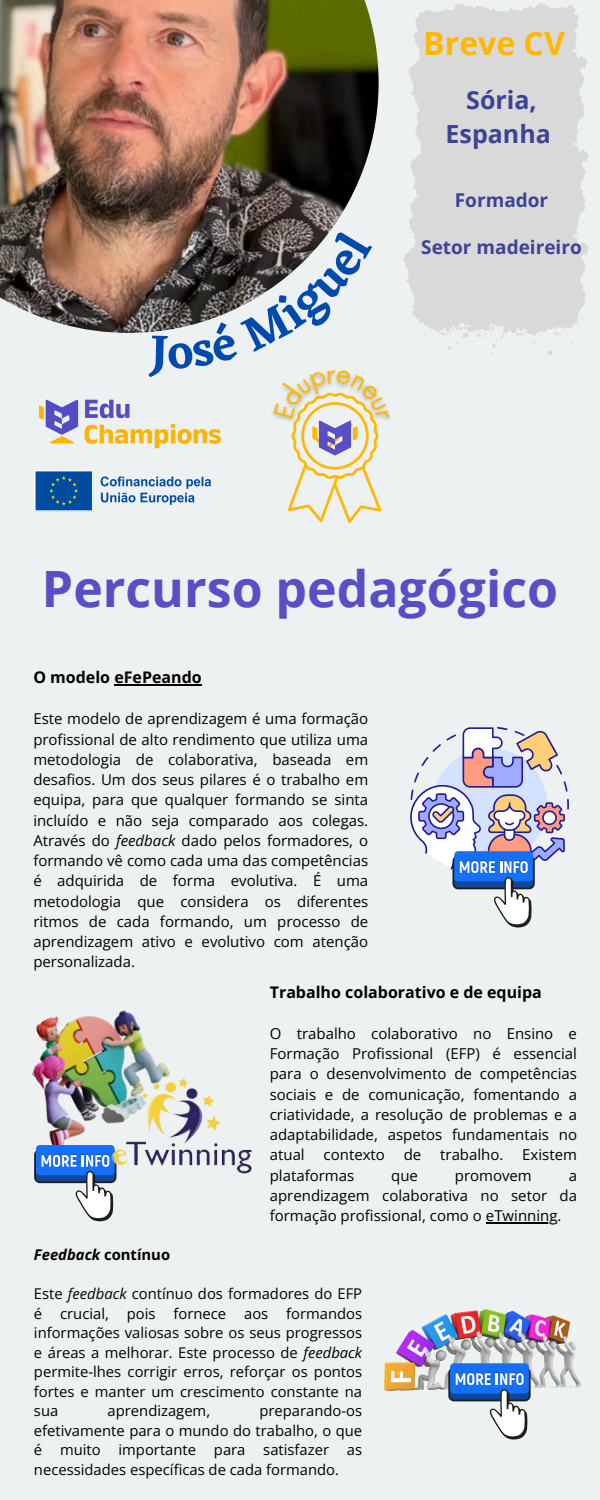
<style>
.page{position:relative;width:600px;height:1500px;background:#eef1f1}
.page>*{position:absolute;margin:0;border:0;box-sizing:border-box;transform-origin:0 0}
.t1{font:700 50px "Open Sans";color:#584ec5}
.t2{font:700 32px "Open Sans";color:#ffb700}
.t3{font:700 25px/34.5px "Open Sans";color:#3e4295;text-align:center}
.t4{font:700 19px "Open Sans";color:#3e4295}
.t5{font:700 16px "Open Sans";color:#000}
.t6{font:15px/20.2px "Open Sans";color:#000;text-align:justify}
.t7{font:14.8px/19.5px "Open Sans";color:#000;text-align:justify}
.t8{font:italic 700 14.8px "Open Sans";color:#000}
.s1{font-style:italic}
.s2{font-style:normal}
</style>
<div class="page">
<img style="left:0;top:0;width:379px;height:333px">
<img style="left:39px;top:399px;width:109px;height:45px">
<svg style="left:403px;top:3px;width:185px;height:352px"></svg>
<img style="left:32px;top:1010px;width:136px;height:141px">
<img style="left:384px;top:1309px;width:198px;height:93px">
<svg style="left:34px;top:1149px;width:82px;height:34px"></svg>
<div style="left:36px;top:1145px;width:79px;height:30px;background:#1670f7;border-radius:4px"></div>
<svg style="left:41px;top:1154px;width:72px;height:67px"></svg>
<img style="left:78px;top:1068px;width:174px;height:115px">
<svg style="left:410px;top:727px;width:159px;height:200px"></svg>
<svg style="left:448px;top:1368px;width:83px;height:33px"></svg>
<div style="left:450px;top:1363px;width:79px;height:31px;background:#1670f7;border-radius:4px"></div>
<svg style="left:456px;top:1372px;width:72px;height:68px"></svg>
<img style="left:35px;top:470px;width:113px;height:42px">
<hr style="left:114px;top:685px;width:88px;height:1px;background:#000">
<hr style="left:486px;top:1222px;width:72px;height:1px;background:#000">
<svg style="left:148px;top:228px;width:242px;height:295px"></svg>
<p class="t2" style="left:423px;top:20px;width:143px">Breve CV</p>
<h1 class="t3" style="left:446px;top:82px;width:107px">Sória,<br>Espanha</h1>
<p class="t4" style="left:455px;top:187px;width:95px">Formador</p>
<p class="t4" style="left:421px;top:234px;width:162px">Setor madeireiro</p>
<p class="t1" style="left:42px;top:554px;width:518px">Percurso pedagógico</p>
<p class="t5" style="left:33px;top:666px;width:170px">O modelo eFePeando</p>
<p class="t6" style="left:33px;top:708px;width:336px">Este modelo de aprendizagem é uma formação profissional de alto rendimento que utiliza uma metodologia de colaborativa, baseada em desafios. Um dos seus pilares é o trabalho em equipa, para que qualquer formando se sinta incluído e não seja comparado aos colegas.<br>Através do <span class="s1">feedback</span> dado pelos formadores, o formando vê como cada uma das competências é adquirida de forma evolutiva. É uma metodologia que considera os diferentes ritmos de cada formando, um processo de aprendizagem ativo e evolutivo com atenção personalizada.</p>
<p class="t5" style="left:270px;top:981px;width:274px">Trabalho colaborativo e de equipa</p>
<h5 class="t6" style="left:270px;top:1023px;width:309px">O trabalho colaborativo no Ensino e Formação Profissional (EFP) é essencial para o desenvolvimento de competências sociais e de comunicação, fomentando a criatividade, a resolução de problemas e a adaptabilidade, aspetos fundamentais no atual</h5>
<h5 class="t6" style="left:324px;top:1144px;width:63px">contexto</h5>
<h5 class="t6" style="left:404px;top:1144px;width:19px">de</h5>
<h5 class="t6" style="left:440px;top:1144px;width:65px">trabalho.</h5>
<h5 class="t6" style="left:522px;top:1144px;width:56px">Existem</h5>
<h5 class="t6" style="left:270px;top:1165px;width:86px">plataformas</h5>
<h5 class="t6" style="left:391px;top:1165px;width:28px">que</h5>
<h5 class="t6" style="left:455px;top:1165px;width:78px">promovem</h5>
<h5 class="t6" style="left:270px;top:1165px;width:309px;text-indent:299px">a aprendizagem colaborativa no setor da formação profissional, como o eTwinning.</h5>
<p class="t8" style="left:34px;top:1245px;width:138px">Feedback <span class="s2">contínuo</span></p>
<p class="t7" style="left:34px;top:1284px;width:330px">Este <span class="s1">feedback</span> contínuo dos formadores do EFP é crucial, pois fornece aos formandos informações valiosas sobre os seus progressos e áreas a melhorar. Este processo de <span class="s1">feedback </span>permite-lhes corrigir erros, reforçar os pontos fortes e manter um crescimento constante na sua</p>
<p class="t7" style="left:34px;top:1401px;width:330px;text-indent:226px">preparando-os efetivamente para o mundo do trabalho, o que é muito importante para satisfazer as necessidades específicas de cada formando.</p>
<p class="t7" style="left:108px;top:1401px;width:104px">aprendizagem,</p>
</div>
